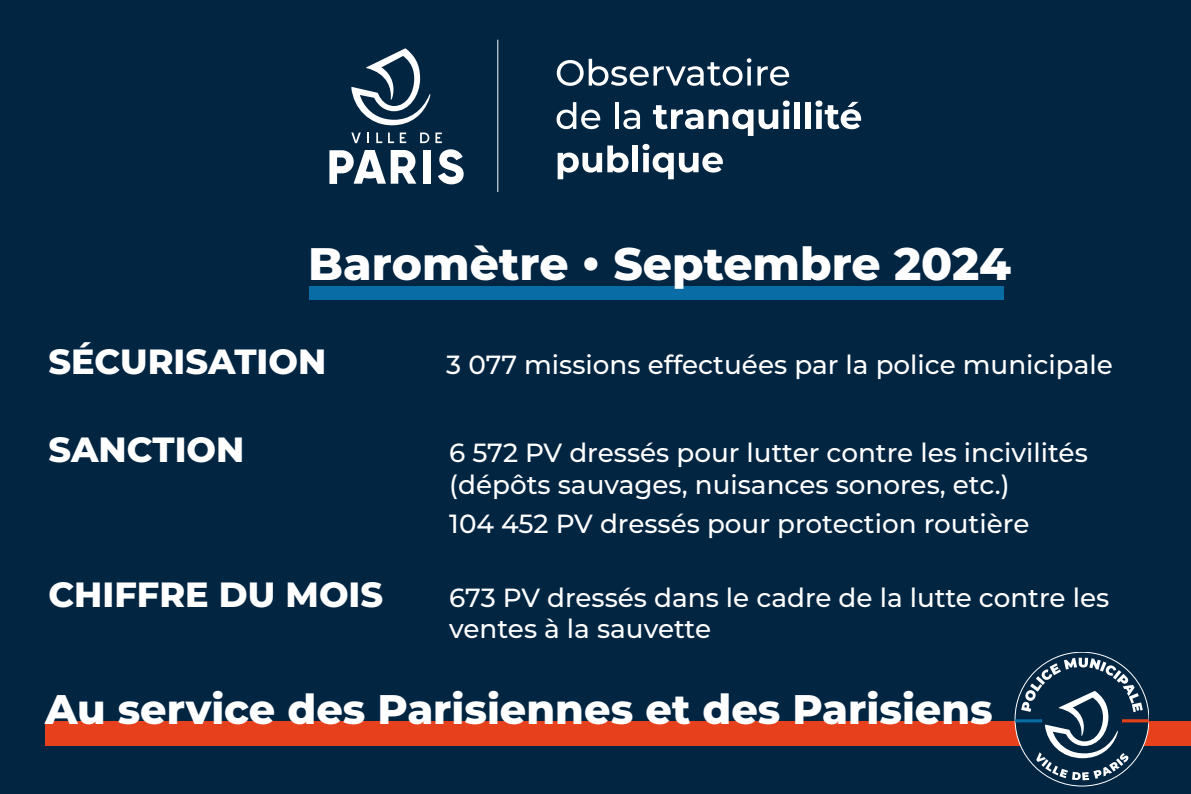
<style>
.page{position:relative;width:1191px;height:794px;background:#022542}
.page>*{position:absolute;margin:0;border:0;box-sizing:border-box;transform-origin:0 0}
.t1{font:800 45.5px "Montserrat";color:#fff}
.t2{font:800 41.3px "Montserrat";color:#fff}
.t3{font:800 35px "Montserrat";color:#fff}
.t4{font:500 26.25px/31.8px "Montserrat";color:#fff}
</style>
<div class="page">
<div style="left:45px;top:721px;width:1146px;height:24px;background:#e6411c"></div>
<svg style="left:1015px;top:657px;width:133px;height:123px"></svg>
<hr style="left:497px;top:40px;width:1px;height:152px;background:#fff">
<svg style="left:351px;top:132px;width:10px;height:11px"></svg>
<svg style="left:376px;top:132px;width:6px;height:11px"></svg>
<svg style="left:388px;top:132px;width:6px;height:11px"></svg>
<svg style="left:420px;top:132px;width:9px;height:11px"></svg>
<svg style="left:435px;top:132px;width:7px;height:11px"></svg>
<svg style="left:400px;top:132px;width:6px;height:11px"></svg>
<div style="left:423px;top:150px;width:8px;height:34px;background:#fff"></div>
<svg style="left:329px;top:150px;width:87px;height:34px"></svg>
<svg style="left:438px;top:149px;width:25px;height:35px"></svg>
<svg style="left:351px;top:48px;width:79px;height:77px"></svg>
<svg style="left:557px;top:58px;width:194px;height:28px"></svg>
<svg style="left:757px;top:66px;width:32px;height:20px"></svg>
<svg style="left:556px;top:102px;width:44px;height:27px"></svg>
<hr style="left:615px;top:102px;width:3px;height:27px;background:#fff">
<svg style="left:623px;top:110px;width:17px;height:19px"></svg>
<svg style="left:653px;top:100px;width:137px;height:36px"></svg>
<div style="left:794px;top:102px;width:6px;height:27px;background:#fff"></div>
<div style="left:805px;top:102px;width:6px;height:27px;background:#fff"></div>
<svg style="left:815px;top:100px;width:46px;height:29px"></svg>
<svg style="left:557px;top:145px;width:71px;height:34px"></svg>
<div style="left:632px;top:145px;width:6px;height:27px;background:#fff"></div>
<svg style="left:642px;top:144px;width:81px;height:35px"></svg>
<div style="left:309px;top:286px;width:694px;height:14px;background:#096ca4"></div>
<h1 class="t1" style="left:308px;top:230px;width:704px">Baromètre • Septembre 2024</h1>
<h3 class="t3" style="left:48px;top:336px;width:279px">SÉCURISATION</h3>
<p class="t4" style="left:446px;top:348px;width:668px">3 077 missions effectuées par la police municipale</p>
<h3 class="t3" style="left:48px;top:423px;width:197px">SANCTION</h3>
<p class="t4" style="left:449px;top:435px;width:640px">6 572 PV dressés pour lutter contre les incivilités (dépôts sauvages, nuisances sonores, etc.)</p>
<p class="t4" style="left:449px;top:507px;width:581px">104 452 PV dressés pour protection routière</p>
<h3 class="t3" style="left:48px;top:568px;width:336px">CHIFFRE DU MOIS</h3>
<p class="t4" style="left:449px;top:580px;width:661px;line-height:31.5px">673 PV dressés dans le cadre de la lutte contre les ventes à la sauvette</p>
<h2 class="t2" style="left:45px;top:679px;width:949px">Au service des Parisiennes et des Parisiens</h2>
</div>
